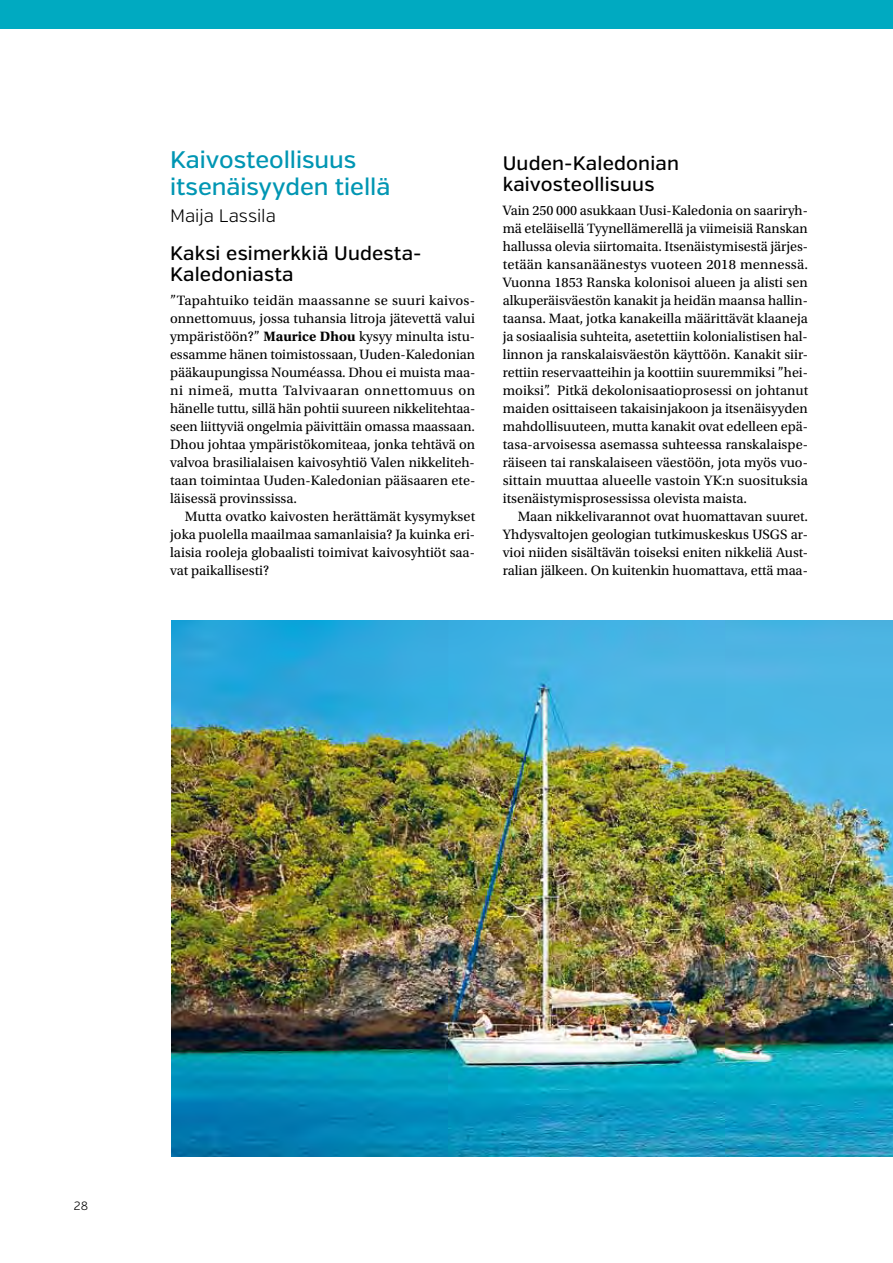
<style>
.page{position:relative;width:893px;height:1263px;background:#fff}
.page>*{position:absolute;margin:0;border:0;box-sizing:border-box;transform-origin:0 0}
.t1{font:500 24px/27px "Verb";color:#0096b3}
.t2{font:500 19.5px/21px "Verb";letter-spacing:.01em;color:#000}
.t3{font:300 18px "Verb";color:#000}
.t4{font:14.25px/18px "Utopia Std";color:#000;text-align:justify}
.t5{font:300 12px "Verb";color:#000}
.s1{font-weight:700}
</style>
<div class="page">
<div style="left:0;top:0;width:893px;height:28px;background:#00aac1"></div>
<img style="left:172px;top:621px;width:721px;height:536px">
<h1 class="t1" style="left:170px;top:146px;width:222px">Kaivosteollisuus itsenäisyyden tiellä</h1>
<p class="t3" style="left:170px;top:205px;width:107px">Maija Lassila</p>
<h2 class="t2" style="left:170px;top:243px;width:253px">Kaksi esimerkkiä Uudesta-<br>Kaledoniasta</h2>
<p class="t4" style="left:170px;top:291px;width:307px;text-align:left">”Tapahtuiko teidän maassanne se suuri kaivos&shy;onnettomuus, jossa tuhansia litroja jätevettä valui ympäristöön?” <span class="s1">Maurice Dhou</span> kysyy minulta istu&shy;essamme hänen toimistossaan, Uuden-Kaledonian pääkaupungissa Nouméassa. Dhou ei muista maa&shy;ni nimeä, mutta Talvivaaran onnettomuus on hänelle tuttu, sillä hän pohtii suureen nikkelitehtaa&shy;seen liittyviä ongelmia päivittäin omassa maassaan.<br>Dhou johtaa ympäristökomiteaa, jonka tehtävä on valvoa brasilialaisen kaivosyhtiö Valen nikkeliteh&shy;taan toimintaa Uuden-Kaledonian pääsaaren ete&shy;läisessä provinssissa.</p>
<p class="t4" style="left:170px;top:507px;width:307px;text-indent:15px">Mutta ovatko kaivosten herättämät kysymykset joka puolella maailmaa samanlaisia? Ja kuinka eri&shy;laisia rooleja globaalisti toimivat kaivosyhtiöt saa&shy;vat paikallisesti?</p>
<h2 class="t2" style="left:503px;top:153px;width:178px">Uuden-Kaledonian kaivosteollisuus</h2>
<p class="t4" style="left:503px;top:202px;width:307px">Vain 250 000 asukkaan Uusi-Kaledonia on saariryh&shy;mä eteläisellä Tyynellämerellä ja viimeisiä Ranskan hallussa olevia siirtomaita. Itsenäistymisestä järjes&shy;tetään kansanäänestys vuoteen 2018 mennessä.<br>Vuonna 1853 Ranska kolonisoi alueen ja alisti sen alkuperäisväestön kanakit ja heidän maansa hallin&shy;taansa. Maat, jotka kanakeilla määrittävät klaaneja ja sosiaalisia suhteita, asetettiin kolonialistisen hal&shy;linnon ja ranskalaisväestön käyttöön. Kanakit siir&shy;rettiin reservaatteihin ja koottiin suuremmiksi ”hei&shy;moiksi”. Pitkä dekolonisaatioprosessi on johtanut maiden osittaiseen takaisinjakoon ja itsenäisyyden mahdollisuuteen, mutta kanakit ovat edelleen epä&shy;tasa-arvoisessa asemassa suhteessa ranskalaispe&shy;räiseen tai ranskalaiseen väestöön, jota myös vuo&shy;sittain muuttaa alueelle vastoin YK:n suosituksia itsenäistymisprosessissa olevista maista.</p>
<p class="t4" style="left:503px;top:508px;width:307px;text-indent:15px">Maan nikkelivarannot ovat huomattavan suuret.<br>Yhdysvaltojen geologian tutkimuskeskus USGS ar&shy;vioi niiden sisältävän toiseksi eniten nikkeliä Aust&shy;ralian jälkeen. On kuitenkin huomattava, että maa-</p>
<p class="t5" style="left:74px;top:1198px;width:16px">28</p>
</div>
